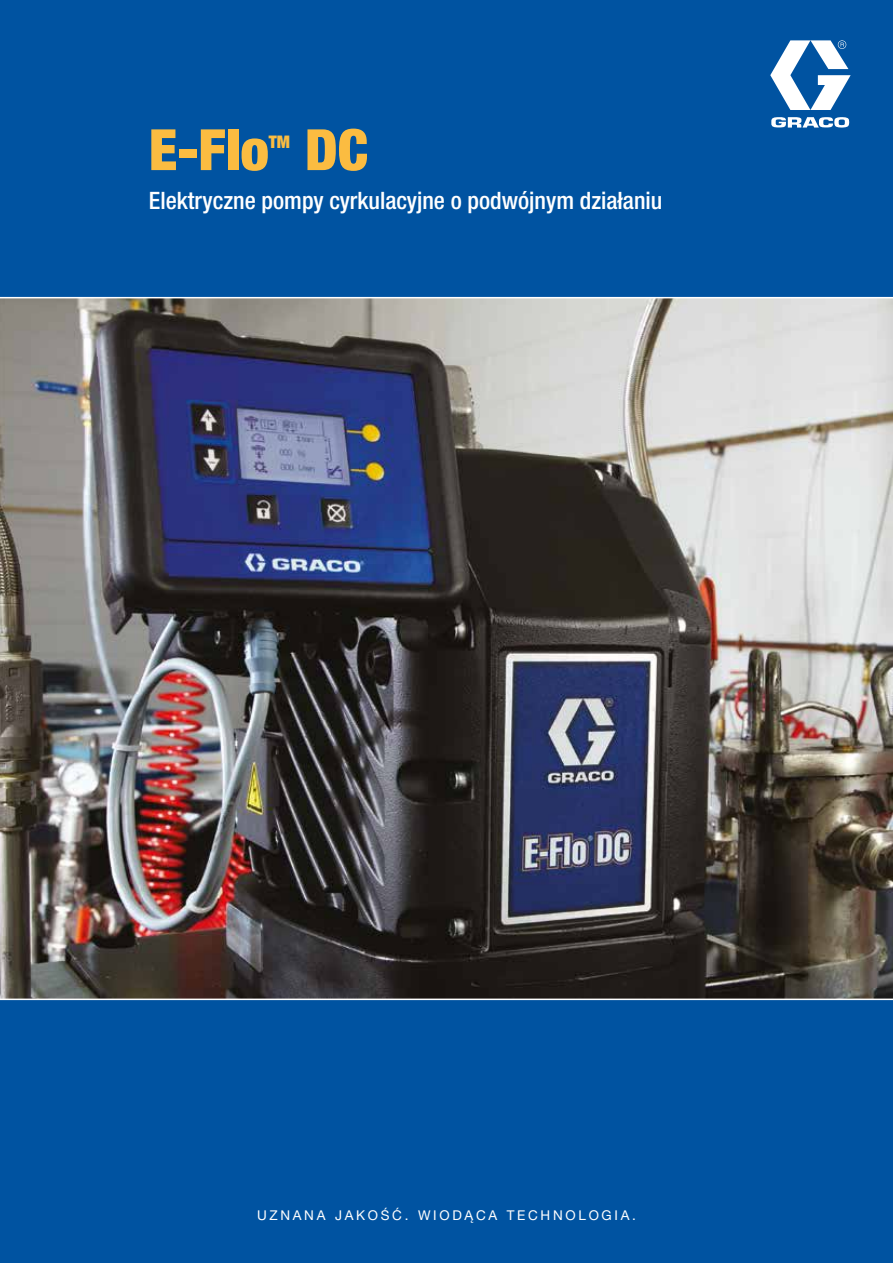
<style>
.page{position:relative;width:893px;height:1263px;background:#0053a1}
.page>*{position:absolute;margin:0;border:0;box-sizing:border-box;transform-origin:0 0}
.t1{font:900 condensed 57px "Helvetica Neue LTCE";color:#fbbc41}
.t2{font:500 condensed 24px "Helvetica Neue LTCE";color:#fff}
.t3{font:900 condensed 17.4px "Helvetica Neue LTCE";color:#fbbc41}
.t4{font:13.5px "Helvetica Neue CELT";letter-spacing:.2em;color:#fff}
</style>
<div class="page">
<img style="left:0;top:298px;width:893px;height:700px">
<svg style="left:770px;top:40px;width:81px;height:88px"></svg>
<hr style="left:0;top:297px;width:893px;height:1px;background:#fff">
<hr style="left:0;top:998px;width:893px;height:2px;background:#fff">
<h1 class="t1" style="left:149px;top:115px;width:122px">E-Flo</h1>
<p class="t3" style="left:269px;top:131px;width:23px">TM</p>
<h1 class="t1" style="left:305px;top:115px;width:65px">DC</h1>
<p class="t2" style="left:149px;top:186px;width:515px">Elektryczne pompy cyrkulacyjne o podwójnym działaniu</p>
<p class="t4" style="left:257px;top:1207px;width:380px">UZNANA JAKOŚĆ. WIODĄCA TECHNOLOGIA.</p>
</div>
